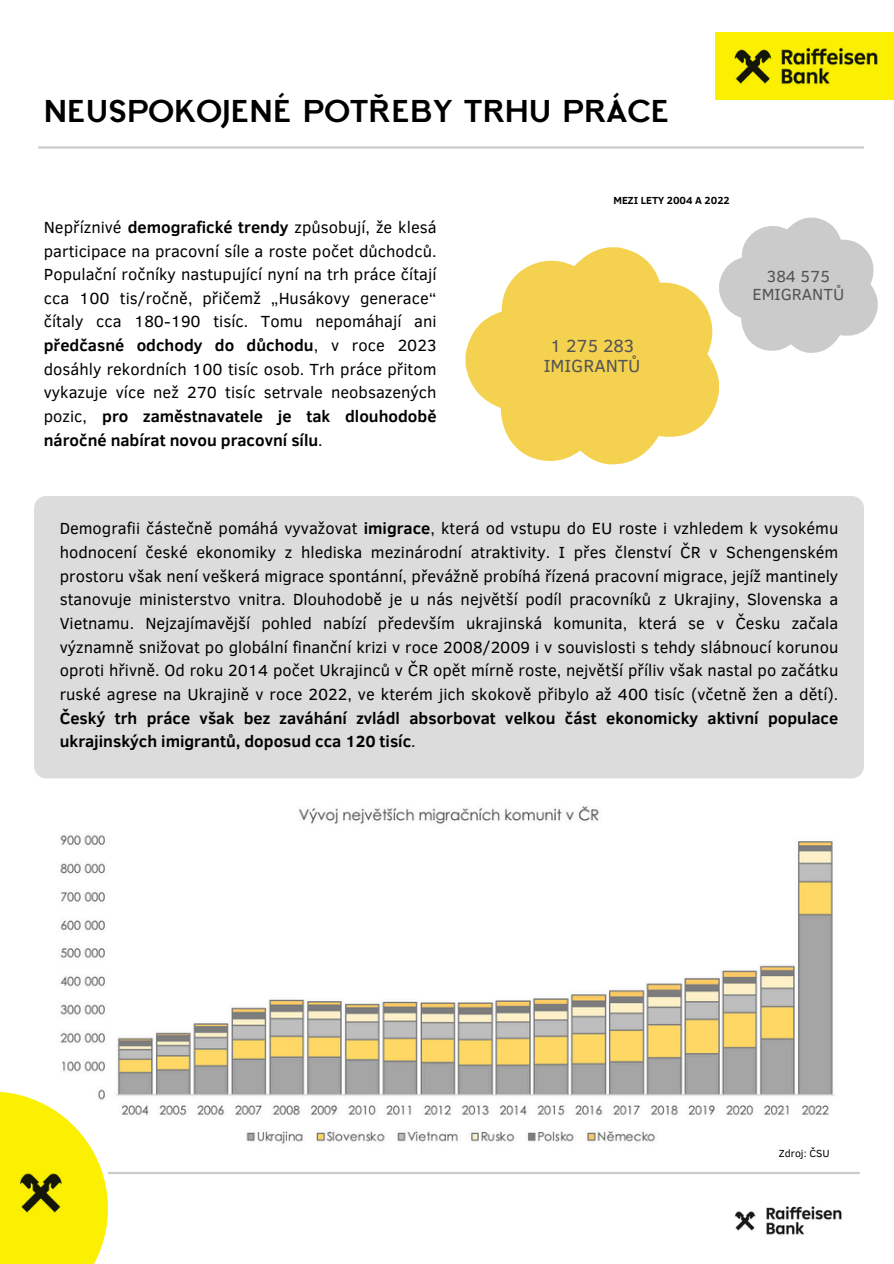
<style>
.page{position:relative;width:894px;height:1264px;background:#fff}
.page>*{position:absolute;margin:0;border:0;box-sizing:border-box;transform-origin:0 0}
.t1{font:700 31.5px "Calmius Sans Low";color:#000001}
.t2{font:18px/19.2px "Clear Sans";color:#545454;text-align:center}
.t3{font:16.5px/23.7px "Clear Sans";color:#000001;text-align:justify}
.t4{font:700 16.5px/23.7px "Clear Sans";color:#000001}
.t5{font:16.5px/18px "Clear Sans";color:#545454;text-align:center}
.t6{font:700 10.5px "Clear Sans";color:#000001}
.t7{font:10.5px "Clear Sans";color:#000001}
.s1{font-weight:700}
.s2{font-weight:400}
</style>
<div class="page">
<hr style="left:108px;top:1171px;width:751px;height:3px;background:#cbcbcb">
<hr style="left:38px;top:146px;width:825px;height:3px;background:#cbcbcb">
<div style="left:34px;top:496px;width:829px;height:282px;background:#dcdcdc;border-radius:12px"></div>
<img style="left:60px;top:806px;width:775px;height:338px">
<svg style="left:0;top:1091px;width:108px;height:172px"></svg>
<img style="left:734px;top:1206px;width:108px;height:29px">
<img style="left:0;top:1160px;width:93px;height:65px">
<img style="left:715px;top:32px;width:177px;height:68px">
<svg style="left:465px;top:247px;width:254px;height:217px;fill:#f4d24f"></svg>
<svg style="left:718px;top:218px;width:159px;height:135px"></svg>
<h2 class="t1" style="left:44px;top:93px;width:627px">NEUSPOKOJENÉ POTŘEBY TRHU PRÁCE</h2>
<p class="t3" style="left:44px;top:214px;width:394px">Nepříznivé <span class="s1">demografické trendy</span> způsobují, že klesá participace na pracovní síle a roste počet důchodců.<br>Populační ročníky nastupující nyní na trh práce čítají cca 100 tis/ročně, přičemž „Husákovy generace“ čítaly cca 180-190 tisíc. Tomu nepomáhají ani <span class="s1">předčasné odchody do důchodu</span>, v roce 2023 dosáhly rekordních 100 tisíc osob. Trh práce přitom vykazuje více než 270 tisíc setrvale neobsazených pozic, <span class="s1">pro zaměstnavatele je tak dlouhodobě náročné nabírat novou pracovní sílu</span>.</p>
<p class="t6" style="left:613px;top:192px;width:118px">MEZI LETY 2004 A 2022</p>
<p class="t2" style="left:543px;top:335px;width:98px">1 275 283<br>IMIGRANTŮ</p>
<p class="t5" style="left:752px;top:266px;width:93px">384 575<br>EMIGRANTŮ</p>
<p class="t3" style="left:60px;top:516px;width:780px">Demografii částečně pomáhá vyvažovat <span class="s1">imigrace</span>, která od vstupu do EU roste i vzhledem k vysokému hodnocení české ekonomiky z hlediska mezinárodní atraktivity. I přes členství ČR v Schengenském prostoru však není veškerá migrace spontánní, převážně probíhá řízená pracovní migrace, jejíž mantinely stanovuje ministerstvo vnitra. Dlouhodobě je u nás největší podíl pracovníků z Ukrajiny, Slovenska a Vietnamu. Nejzajímavější pohled nabízí především ukrajinská komunita, která se v Česku začala významně snižovat po globální finanční krizi v roce 2008/2009 i v souvislosti s tehdy slábnoucí korunou oproti hřivně. Od roku 2014 počet Ukrajinců v ČR opět mírně roste, největší příliv však nastal po začátku ruské agrese na Ukrajině v roce 2022, ve kterém jich skokově přibylo až 400 tisíc (včetně žen a dětí).</p>
<p class="t4" style="left:60px;top:705px;width:780px">Český trh práce však bez zaváhání zvládl absorbovat velkou část ekonomicky aktivní populace ukrajinských imigrantů, doposud cca 120 tisíc<span class="s2">.</span></p>
<p class="t7" style="left:778px;top:1145px;width:52px">Zdroj: ČSU</p>
</div>
